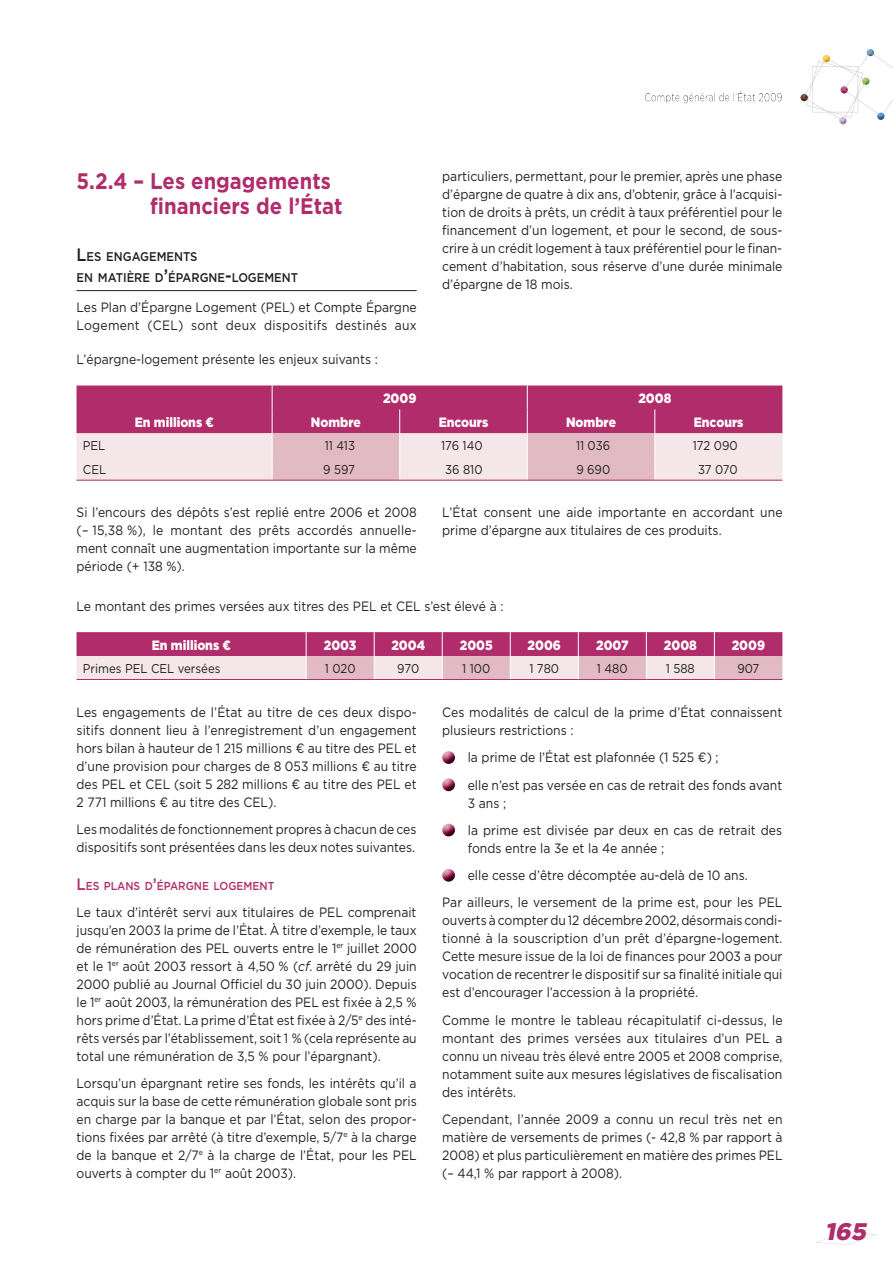
<style>
.page{position:relative;width:893px;height:1263px;background:#fff}
.page>*{position:absolute;margin:0;border:0;box-sizing:border-box;transform-origin:0 0}
.t1{font:italic 900 24px "Gotham";color:#b12c6b}
.t2{font:700 22.5px/25.5px "Gotham";color:#b12c6b;scale:.9 1}
.t3{font:13.5px/18px "Gotham";color:#231f20;text-align:justify;scale:.9 1}
.t4{font:900 13.5px "Gotham";color:#fff;scale:.9 1}
.t5{font:12.75px "Gotham";color:#231f20;scale:.9 1}
.t6{font:500 12.6px/21px "Gotham";color:#231f20;scale:.9 1}
.t7{font:500 11.55px "Gotham";color:#b12c6b;scale:.9 1}
.s1{font-size:18px}
.s2{font-size:16.5px}
.s3{font-style:italic}
</style>
<div class="page">
<svg style="left:816px;top:1232px;width:60px;height:13px"></svg>
<img style="left:645px;top:91px;width:137px;height:12px">
<svg style="left:800px;top:49px;width:93px;height:75px"></svg>
<hr style="left:77px;top:290px;width:340px;height:1px;background:#231f20">
<svg style="left:442px;top:751px;width:13px;height:13px"></svg>
<svg style="left:442px;top:778px;width:13px;height:13px"></svg>
<svg style="left:442px;top:824px;width:13px;height:12px"></svg>
<svg style="left:442px;top:869px;width:13px;height:13px"></svg>
<svg style="left:77px;top:632px;width:705px;height:47px;background:#ce80a3"></svg>
<hr style="left:77px;top:679px;width:229px;height:1px;background:#b12c6b">
<hr style="left:306px;top:679px;width:68px;height:1px;background:#b12c6b">
<hr style="left:374px;top:679px;width:68px;height:1px;background:#b12c6b">
<hr style="left:442px;top:679px;width:68px;height:1px;background:#b12c6b">
<hr style="left:510px;top:679px;width:68px;height:1px;background:#b12c6b">
<hr style="left:578px;top:679px;width:68px;height:1px;background:#b12c6b">
<hr style="left:646px;top:679px;width:68px;height:1px;background:#b12c6b">
<hr style="left:714px;top:679px;width:68px;height:1px;background:#b12c6b">
<svg style="left:77px;top:385px;width:705px;height:95px;background:#cf81a3"></svg>
<hr style="left:77px;top:480px;width:195px;height:1px;background:#b12c6b">
<hr style="left:272px;top:480px;width:128px;height:1px;background:#b12c6b">
<hr style="left:400px;top:480px;width:127px;height:1px;background:#b12c6b">
<hr style="left:527px;top:480px;width:128px;height:1px;background:#b12c6b">
<hr style="left:655px;top:480px;width:127px;height:1px;background:#b12c6b">
<h2 class="t2" style="left:150px;top:167px;width:215px;text-indent:-74px">5.2.4 – Les engagements financiers de l’État</h2>
<p class="t6" style="left:77px;top:245px;width:248px"><span class="s1">L</span>ES ENGAGEMENTS<br>EN MATIÈRE D<span class="s1">’</span>ÉPARGNE<span class="s1">-</span>LOGEMENT</p>
<p class="t3" style="left:77px;top:298px;width:380px">Les Plan d’Épargne Logement (PEL) et Compte Épargne<br>Logement (CEL) sont deux dispositifs destinés aux</p>
<p class="t3" style="left:77px;top:350px;width:336px">L’épargne-logement présente les enjeux suivants :</p>
<p class="t3" style="left:442px;top:167px;width:379px">particuliers, permettant, pour le premier, après une phase d’épargne de quatre à dix ans, d’obtenir, grâce à l’acquisi&shy;tion de droits à prêts, un crédit à taux préférentiel pour le financement d’un logement, et pour le second, de sous&shy;crire à un crédit logement à taux préférentiel pour le finan&shy;cement d’habitation, sous réserve d’une durée minimale d’épargne de 18 mois.</p>
<p class="t4" style="left:383px;top:390px;width:39px">2009</p>
<p class="t4" style="left:638px;top:390px;width:38px">2008</p>
<p class="t4" style="left:135px;top:414px;width:89px">En millions ¤</p>
<p class="t4" style="left:311px;top:414px;width:57px">Nombre</p>
<p class="t4" style="left:439px;top:414px;width:57px">Encours</p>
<p class="t4" style="left:566px;top:414px;width:57px">Nombre</p>
<p class="t4" style="left:694px;top:414px;width:57px">Encours</p>
<p class="t5" style="left:83px;top:439px;width:26px">PEL</p>
<p class="t5" style="left:325px;top:439px;width:35px">11 413</p>
<p class="t5" style="left:441px;top:439px;width:48px">176 140</p>
<p class="t5" style="left:576px;top:439px;width:40px">11 036</p>
<p class="t5" style="left:693px;top:439px;width:51px">172 090</p>
<p class="t5" style="left:83px;top:462px;width:27px">CEL</p>
<p class="t5" style="left:323px;top:462px;width:37px">9 597</p>
<p class="t5" style="left:445px;top:462px;width:43px">36 810</p>
<p class="t5" style="left:576px;top:462px;width:39px">9 690</p>
<p class="t5" style="left:698px;top:462px;width:46px">37 070</p>
<p class="t3" style="left:77px;top:503px;width:379px">Si l’encours des dépôts s’est replié entre 2006 et 2008 (– 15,38 %), le montant des prêts accordés annuelle&shy;ment connaît une augmentation importante sur la même période (+ 138 %).</p>
<p class="t3" style="left:442px;top:503px;width:380px">L’État consent une aide importante en accordant une prime d’épargne aux titulaires de ces produits.</p>
<p class="t3" style="left:77px;top:597px;width:476px">Le montant des primes versées aux titres des PEL et CEL s’est élevé à :</p>
<p class="t4" style="left:152px;top:637px;width:89px">En millions ¤</p>
<p class="t4" style="left:324px;top:637px;width:38px">2003</p>
<p class="t4" style="left:391px;top:637px;width:39px">2004</p>
<p class="t4" style="left:460px;top:637px;width:38px">2005</p>
<p class="t4" style="left:528px;top:637px;width:39px">2006</p>
<p class="t4" style="left:596px;top:637px;width:38px">2007</p>
<p class="t4" style="left:664px;top:637px;width:38px">2008</p>
<p class="t4" style="left:732px;top:637px;width:39px">2009</p>
<p class="t5" style="left:83px;top:661px;width:154px">Primes PEL CEL versées</p>
<p class="t5" style="left:325px;top:661px;width:36px">1 020</p>
<p class="t5" style="left:397px;top:661px;width:26px">970</p>
<p class="t5" style="left:462px;top:661px;width:33px">1 100</p>
<p class="t5" style="left:529px;top:661px;width:35px">1 780</p>
<p class="t5" style="left:597px;top:661px;width:36px">1 480</p>
<p class="t5" style="left:666px;top:661px;width:34px">1 588</p>
<p class="t5" style="left:737px;top:661px;width:26px">907</p>
<p class="t3" style="left:77px;top:703px;width:380px">Les engagements de l’État au titre de ces deux dispo&shy;sitifs donnent lieu à l’enregistrement d’un engagement hors bilan à hauteur de 1 215 millions ¤ au titre des PEL et d’une provision pour charges de 8 053 millions ¤ au titre des PEL et CEL (soit 5 282 millions ¤ au titre des PEL et 2 771 millions ¤ au titre des CEL).</p>
<p class="t3" style="left:77px;top:820px;width:379px">Les modalités de fonctionnement propres à chacun de ces dispositifs sont présentées dans les deux notes suivantes.</p>
<p class="t7" style="left:77px;top:879px;width:221px"><span class="s2">L</span>ES PLANS D<span class="s2">’</span>ÉPARGNE LOGEMENT</p>
<p class="t3" style="left:77px;top:903px;width:380px">Le taux d’intérêt servi aux titulaires de PEL comprenait jusqu’en 2003 la prime de l’État. À titre d’exemple, le taux de rémunération des PEL ouverts entre le 1<sup>er</sup> juillet 2000 et le 1<sup>er</sup> août 2003 ressort à 4,50 % (<span class="s3">cf</span>. arrêté du 29 juin 2000 publié au Journal Officiel du 30 juin 2000). Depuis le 1<sup>er</sup> août 2003, la rémunération des PEL est fixée à 2,5 % hors prime d’État. La prime d’État est fixée à 2/5<sup>e</sup> des inté&shy;rêts versés par l’établissement, soit 1 % (cela représente au total une rémunération de 3,5 % pour l’épargnant).</p>
<p class="t3" style="left:77px;top:1074px;width:380px">Lorsqu’un épargnant retire ses fonds, les intérêts qu’il a acquis sur la base de cette rémunération globale sont pris en charge par la banque et par l’État, selon des propor&shy;tions fixées par arrêté (à titre d’exemple, 5/7<sup>e</sup> à la charge de la banque et 2/7<sup>e</sup> à la charge de l’État, pour les PEL ouverts à compter du 1<sup>er</sup> août 2003).</p>
<p class="t3" style="left:442px;top:703px;width:379px">Ces modalités de calcul de la prime d’État connaissent plusieurs restrictions :</p>
<p class="t3" style="left:468px;top:744px;width:351px;line-height:27.3px">la prime de l’État est plafonnée (1 525 ¤) ;<br>elle n’est pas versée en cas de retrait des fonds avant</p>
<p class="t3" style="left:468px;top:789px;width:351px;line-height:27.3px">3 ans ;<br>la prime est divisée par deux en cas de retrait des</p>
<p class="t3" style="left:468px;top:839px;width:220px">fonds entre la 3e et la 4e année ;</p>
<p class="t3" style="left:468px;top:866px;width:313px">elle cesse d’être décomptée au-delà de 10 ans.</p>
<p class="t3" style="left:442px;top:893px;width:380px">Par ailleurs, le versement de la prime est, pour les PEL</p>
<p class="t3" style="left:442px;top:911px;width:380px">ouverts à compter du 12 décembre 2002, désormais condi&shy;tionné à la souscription d’un prêt d’épargne- logement.<br>Cette mesure issue de la loi de finances pour 2003 a pour vocation de recentrer le dispositif sur sa finalité initiale qui est d’encourager l’accession à la propriété.</p>
<p class="t3" style="left:442px;top:1011px;width:380px">Comme le montre le tableau récapitulatif ci-dessus, le montant des primes versées aux titulaires d’un PEL a connu un niveau très élevé entre 2005 et 2008 comprise, notamment suite aux mesures législatives de fiscalisation des intérêts.</p>
<p class="t3" style="left:442px;top:1110px;width:380px">Cependant, l’année 2009 a connu un recul très net en matière de versements de primes (- 42,8 % par rapport à 2008) et plus particulièrement en matière des primes PEL (– 44,1 % par rapport à 2008).</p>
<h1 class="t1" style="left:825px;top:1218px;width:47px">165</h1>
</div>
